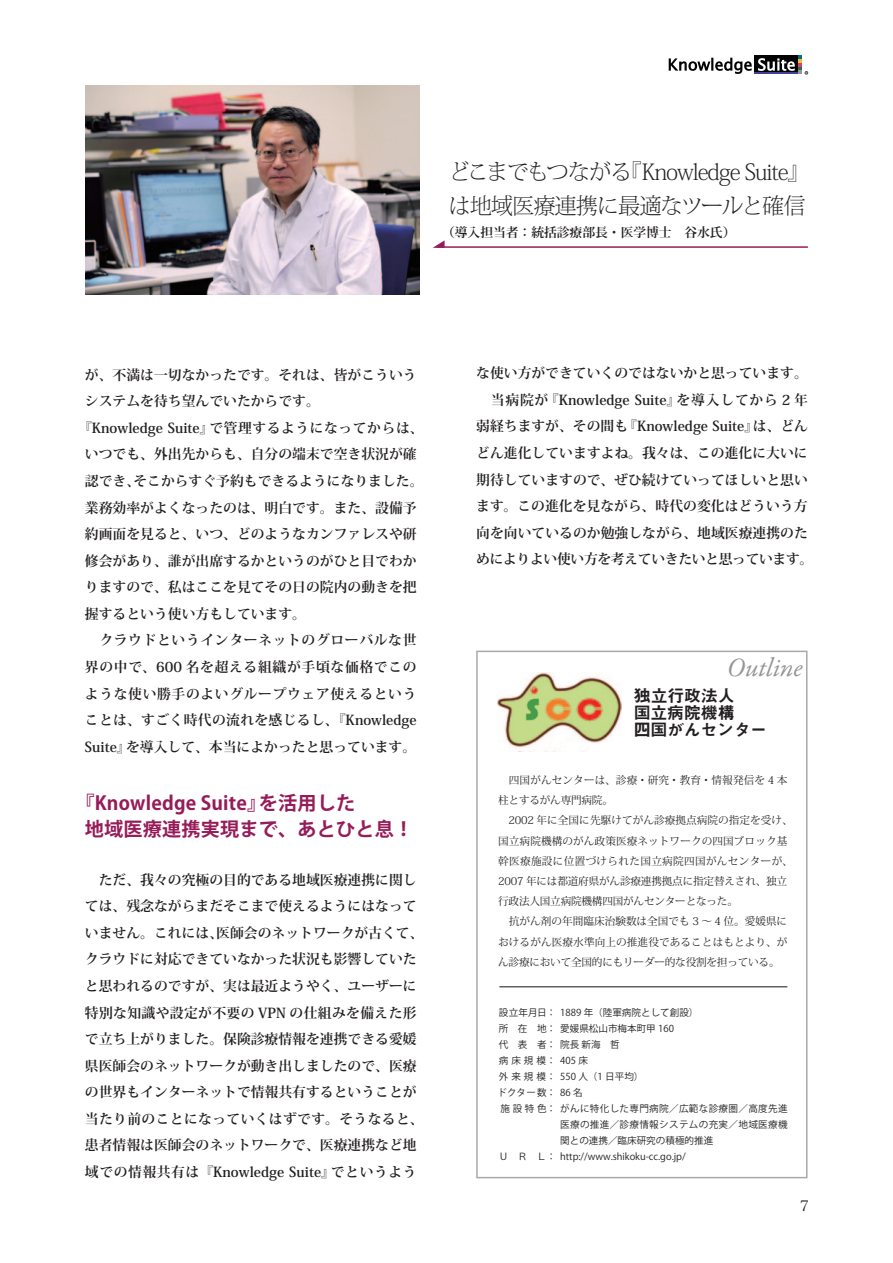
<style>
.page{position:relative;width:893px;height:1263px;background:#fff}
.page>*{position:absolute;margin:0;border:0;box-sizing:border-box;transform-origin:0 0}
.t1{font:italic 26.55px "Garamond Premr Pro";color:#939598}
.t2{font:200 22.35px/34px "Koz Min Pro";letter-spacing:-.05em;color:#231f20}
.t3{font:700 19.2px/26.5px "Koz Go Pro";letter-spacing:.01em;color:#961c59}
.t4{font:16.95px/17px "Midashi Go Pr 5 MB31";letter-spacing:-.015em;color:#231f20}
.t5{font:700 13.8px/26.5px "Koz Min Pro";color:#231f20}
.t6{font:700 13.8px "Koz Min Pro";letter-spacing:.045em;color:#231f20}
.t7{font:700 13.8px "Koz Min Pro";letter-spacing:.04em;color:#231f20}
.t8{font:700 13.8px "Koz Min Pro";letter-spacing:.025em;color:#231f20}
.t9{font:700 13.8px "Koz Min Pro";letter-spacing:.05em;color:#231f20}
.t10{font:13.8px "Hiragino Min W3 90 msp RKSJ H";color:#231f20}
.t11{font:700 12.75px "Koz Min Pro";color:#231f20}
.t12{font:10.65px/20.2px "Koz Min Pro";letter-spacing:.005em;color:#231f20}
.t13{font:9.6px "Koz Go Pro";color:#231f20}
.t14{font:9.6px/15.9px "Koz Go Pro";letter-spacing:.035em;color:#231f20}
</style>
<div class="page">
<div style="left:754px;top:55px;width:45px;height:18px;background:#030403"></div>
<svg style="left:669px;top:58px;width:83px;height:16px"></svg>
<hr style="left:754px;top:72px;width:48px;height:2px;background:#3e419a">
<svg style="left:758px;top:55px;width:50px;height:19px"></svg>
<div style="left:476px;top:651px;width:331px;height:527px;border:2px solid #a8a9ad"></div>
<hr style="left:436px;top:246px;width:372px;height:2px;background:#961c59">
<svg style="left:433px;top:240px;width:12px;height:8px"></svg>
<img style="left:85px;top:85px;width:335px;height:209px">
<img style="left:498px;top:673px;width:124px;height:79px">
<hr style="left:499px;top:986px;width:288px;height:1px;background:#231f20">
<h2 class="t2" style="left:449px;top:154px;width:363px">どこまでもつながる『Knowledge Suite』は地域医療連携に最適なツールと確信</h2>
<p class="t11" style="left:442px;top:223px;width:295px">（導入担当者：統括診療部長・医学博士　谷水氏）</p>
<p class="t5" style="left:85px;top:361px;width:333px">が、不満は一切なかったです。それは、皆がこういう</p>
<p class="t5" style="left:85px;top:387px;width:236px">システムを待ち望んでいたからです。</p>
<p class="t7" style="left:78px;top:418px;width:347px">『Knowledge Suite』で管理するようになってからは、</p>
<p class="t5" style="left:85px;top:440px;width:333px">いつでも、外出先からも、自分の端末で空き状況が確</p>
<p class="t5" style="left:85px;top:467px;width:340px">認でき、そこからすぐ予約もできるようになりました。</p>
<p class="t5" style="left:85px;top:494px;width:333px">業務効率がよくなったのは、明白です。また、設備予</p>
<p class="t5" style="left:85px;top:520px;width:333px">約画面を見ると、いつ、どのようなカンファレスや研</p>
<p class="t5" style="left:85px;top:547px;width:333px">修会があり、誰が出席するかというのがひと目でわか</p>
<p class="t5" style="left:85px;top:573px;width:333px">りますので、私はここを見てその日の院内の動きを把</p>
<p class="t5" style="left:85px;top:600px;width:223px">握するという使い方もしています。</p>
<p class="t6" style="left:85px;top:630px;width:333px">　クラウドというインターネットのグローバルな世</p>
<p class="t9" style="left:85px;top:657px;width:333px">界の中で、600 名を超える組織が手頃な価格でこの</p>
<p class="t6" style="left:85px;top:683px;width:333px">ような使い勝手のよいグループウェア使えるという</p>
<p class="t8" style="left:85px;top:710px;width:333px">ことは、すごく時代の流れを感じるし、『Knowledge</p>
<p class="t5" style="left:85px;top:733px;width:333px">Suite』を導入して、本当によかったと思っています。</p>
<h3 class="t3" style="left:85px;top:790px;width:330px;text-indent:-10px">『Knowledge Suite』を活用した<br>地域医療連携実現まで、あとひと息！</h3>
<p class="t5" style="left:85px;top:866px;width:340px">　ただ、我々の究極の目的である地域医療連携に関しては、残念ながらまだそこまで使えるようにはなっていません。これには、医師会のネットワークが古くて、クラウドに対応できていなかった状況も影響していたと思われるのですが、実は最近ようやく、ユーザーに特別な知識や設定が不要の VPN の仕組みを備えた形で立ち上がりました。保険診療情報を連携できる愛媛県医師会のネットワークが動き出しましたので、医療の世界もインターネットで情報共有するということが当たり前のことになっていくはずです。そうなると、患者情報は医師会のネットワークで、医療連携など地域での情報共有は『Knowledge Suite』でというよう</p>
<p class="t5" style="left:476px;top:359px;width:339px">な使い方ができていくのではないかと思っています。　当病院が『Knowledge Suite』を導入してから 2 年弱経ちますが、その間も『Knowledge Suite』は、どんどん進化していますよね。我々は、この進化に大いに期待していますので、ぜひ続けていってほしいと思います。この進化を見ながら、時代の変化はどういう方向を向いているのか勉強しながら、地域医療連携のためによりよい使い方を考えていきたいと思っています。</p>
<h1 class="t1" style="left:727px;top:651px;width:77px">Outline</h1>
<p class="t4" style="left:634px;top:686px;width:135px">独立行政法人<br>国立病院機構<br>四国がんセンター</p>
<p class="t12" style="left:498px;top:770px;width:296px">　四国がんセンターは、診療・研究・教育・情報発信を 4 本柱とするがん専門病院。<br>　2002 年に全国に先駆けてがん診療拠点病院の指定を受け、国立病院機構のがん政策医療ネットワークの四国ブロック基幹医療施設に位置づけられた国立病院四国がんセンターが、<br>2007 年には都道府県がん診療連携拠点に指定替えされ、独立行政法人国立病院機構四国がんセンターとなった。<br>　抗がん剤の年間臨床治験数は全国でも 3 ～ 4 位。愛媛県におけるがん医療水準向上の推進役であることはもとより、がん診療において全国的にもリーダー的な役割を担っている。</p>
<p class="t13" style="left:499px;top:1006px;width:201px">設立年月日： 1889 年（陸軍病院として創設）</p>
<p class="t13" style="left:499px;top:1022px;width:177px">所　在　地：愛媛県松山市梅本町甲 160</p>
<p class="t13" style="left:499px;top:1038px;width:123px">代　表　者：院長 新海　哲</p>
<p class="t13" style="left:499px;top:1054px;width:91px">病 床 規 模 ： 405 床</p>
<p class="t13" style="left:499px;top:1070px;width:146px">外 来 規 模 ： 550 人（1 日平均）</p>
<p class="t13" style="left:498px;top:1086px;width:87px">ドクター数： 86 名</p>
<p class="t14" style="left:500px;top:1100px;width:289px">施 設 特 色：がんに特化した専門病院／広範な診療圏／高度先進</p>
<p class="t13" style="left:499px;top:1150px;width:188px">Ｕ　Ｒ　Ｌ： http://www.shikoku-cc.go.jp/</p>
<p class="t14" style="left:560px;top:1116px;width:229px">医療の推進／診療情報システムの充実／地域医療機関との連携／臨床研究の積極的推進</p>
<p class="t10" style="left:800px;top:1199px;width:11px">7</p>
</div>
